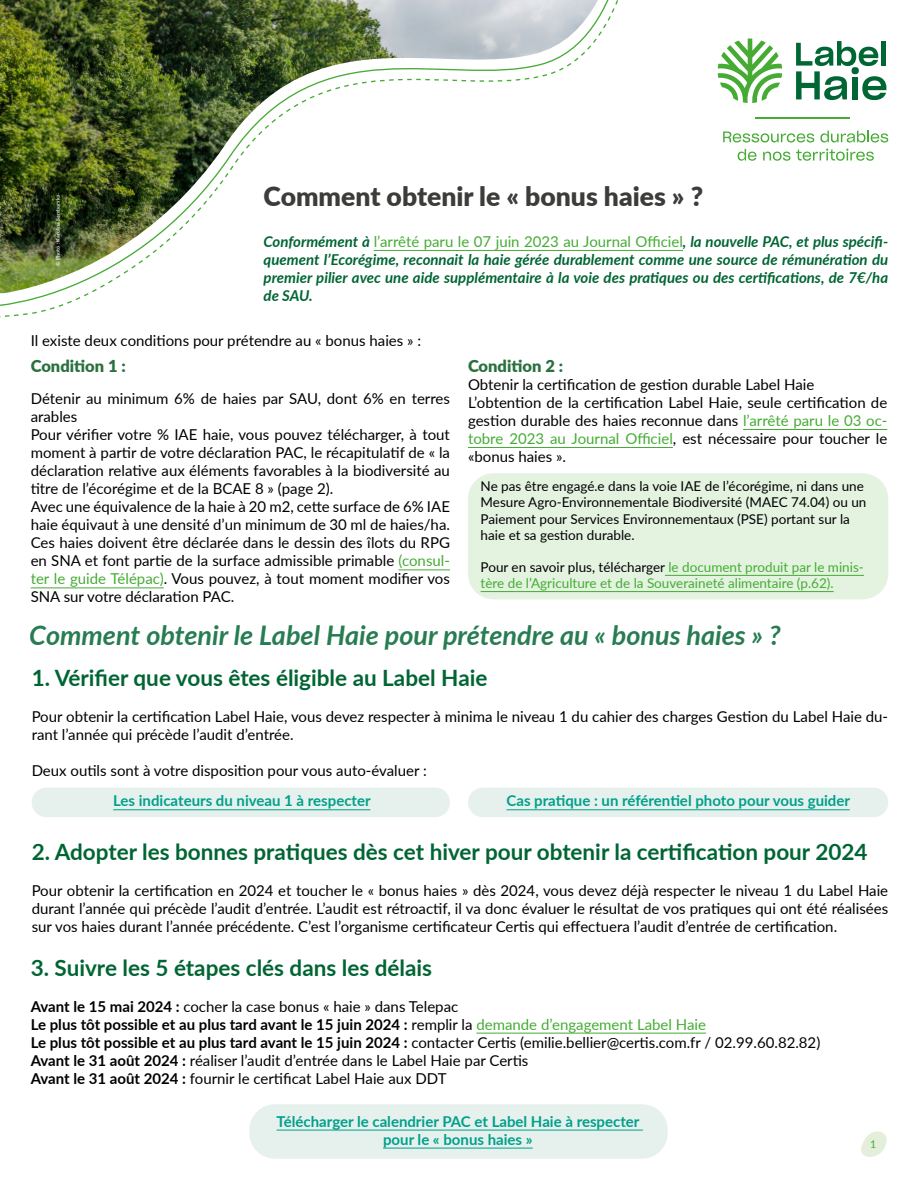
<style>
.page{position:relative;width:918px;height:1188px;background:#fff}
.page>*{position:absolute;margin:0;border:0;box-sizing:border-box;transform-origin:0 0}
.t1{font:italic 700 27px "Lato";color:#006533}
.t2{font:900 26.55px "Lato";color:#3c3c3b}
.t3{font:700 22.5px "Lato";color:#006533}
.t4{font:900 16.5px "Lato";color:#2b703e}
.t5{font:15px/18px "Lato";color:#000}
.t6{font:italic 700 15px/18px "Lato";color:#006533;text-align:justify}
.t7{font:700 15px/18px "Lato";color:#00a08b;text-align:center}
.t8{font:13.5px/16.2px "Lato";color:#000}
.t9{font:13.5px/16.2px "Lato";color:#45ac34}
.t10{font:10.5px "Lato";color:#45ac34}
.t11{font:700 5.25px "Lato";color:#fff}
.s1{font-weight:400;font-style:normal;color:#45ac34}
.s2{color:#45ac34}
.s3{color:#000}
.s4{font-weight:700}
</style>
<div class="page">
<img style="left:0;top:0;width:618px;height:318px">
<hr style="left:374px;top:250px;width:309px;height:1px;background:#45ac34">
<hr style="left:755px;top:117px;width:94px;height:2px;background:#45ab33">
<svg style="left:718px;top:39px;width:64px;height:64px"></svg>
<svg style="left:796px;top:41px;width:90px;height:59px"></svg>
<svg style="left:723px;top:132px;width:91px;height:11px"></svg>
<svg style="left:820px;top:131px;width:68px;height:12px"></svg>
<svg style="left:738px;top:149px;width:18px;height:12px"></svg>
<svg style="left:763px;top:152px;width:27px;height:9px"></svg>
<svg style="left:796px;top:149px;width:78px;height:12px"></svg>
<hr style="left:399px;top:570px;width:51px;height:1px;background:#45ac34">
<hr style="left:31px;top:588px;width:133px;height:1px;background:#45ac34">
<hr style="left:743px;top:429px;width:144px;height:1px;background:#45ac34">
<hr style="left:468px;top:447px;width:205px;height:1px;background:#45ac34">
<hr style="left:476px;top:1033px;width:230px;height:1px;background:#45ac34">
<div style="left:32px;top:788px;width:418px;height:29px;background:#e6f1ee;border-radius:15px"></div>
<div style="left:249px;top:1104px;width:419px;height:55px;background:#e6f1ee;border-radius:26px"></div>
<hr style="left:113px;top:809px;width:257px;height:1px;background:#00a08b">
<hr style="left:277px;top:1130px;width:366px;height:1px;background:#00a08b">
<hr style="left:383px;top:1148px;width:150px;height:1px;background:#00a08b">
<div style="left:468px;top:788px;width:420px;height:29px;background:#e6f1ee;border-radius:15px"></div>
<div style="left:468px;top:473px;width:420px;height:126px;background:#e3f3e0;border-radius:26px"></div>
<hr style="left:506px;top:809px;width:344px;height:1px;background:#00a08b">
<svg style="left:861px;top:1131px;width:26px;height:26px"></svg>
<hr style="left:665px;top:575px;width:199px;height:1px;background:#45ac34">
<hr style="left:481px;top:591px;width:353px;height:1px;background:#45ac34">
<p class="t11" style="left:54px;top:266px;width:72px;rotate:-90deg">© Photo : Karolina Samborska</p>
<h2 class="t2" style="left:264px;top:177px;width:441px">Comment obtenir le « bonus haies » ?</h2>
<p class="t6" style="left:264px;top:232px;width:626px">Conformément à <span class="s1">l’arrêté paru le 07 juin 2023 au Journal Officiel</span>, la nouvelle PAC, et plus spécifi&shy;quement l’Ecorégime, reconnait la haie gérée durablement comme une source de rémunération du premier pilier avec une aide supplémentaire à la voie des pratiques ou des certifications, de 7€/ha de SAU.</p>
<p class="t5" style="left:31px;top:331px;width:392px">Il existe deux conditions pour prétendre au « bonus haies » :</p>
<p class="t4" style="left:31px;top:354px;width:97px">Condition 1 :</p>
<p class="t5" style="left:31px;top:389px;width:421px">Détenir au minimum 6% de haies par SAU, dont 6% en terres arables<br>Pour vérifier votre % IAE haie, vous pouvez télécharger, à tout moment à partir de votre déclaration PAC, le récapitulatif de « la déclaration relative aux éléments favorables à la biodiversité au titre de l’écorégime et de la BCAE 8 » (page 2).<br>Avec une équivalence de la haie à 20 m2, cette surface de 6% IAE haie équivaut à une densité d’un minimum de 30 ml de haies/ha.<br>Ces haies doivent être déclarée dans le dessin des îlots du RPG en SNA et font partie de la surface admissible primable <span class="s2">(consul&shy;ter le guide Télépac)</span>. Vous pouvez, à tout moment modifier vos SNA sur votre déclaration PAC.</p>
<p class="t4" style="left:468px;top:354px;width:97px">Condition 2 :</p>
<p class="t5" style="left:468px;top:375px;width:421px">Obtenir la certification de gestion durable Label Haie L’obtention de la certification Label Haie, seule certification de gestion durable des haies reconnue dans <span class="s2">l’arrêté paru le 03 oc&shy;tobre 2023 au Journal Officiel</span>, est nécessaire pour toucher le «bonus haies ».</p>
<p class="t8" style="left:481px;top:478px;width:387px">Ne pas être engagé.e dans la voie IAE de l’écorégime, ni dans une Mesure Agro-Environnementale Biodiversité (MAEC 74.04) ou un Paiement pour Services Environnementaux (PSE) portant sur la haie et sa gestion durable.</p>
<p class="t9" style="left:481px;top:559px;width:385px"><span class="s3">Pour en savoir plus, télécharger</span> le document produit par le minis&shy;tère de l’Agriculture et de la Souveraineté alimentaire (p.62).</p>
<h1 class="t1" style="left:30px;top:616px;width:752px">Comment obtenir le Label Haie pour prétendre au « bonus haies » ?</h1>
<h3 class="t3" style="left:32px;top:661px;width:457px">1. Vérifier que vous êtes éligible au Label Haie</h3>
<p class="t5" style="left:32px;top:707px;width:858px">Pour obtenir la certification Label Haie, vous devez respecter à minima le niveau 1 du cahier des charges Gestion du Label Haie du&shy;rant l’année qui précède l’audit d’entrée.</p>
<p class="t5" style="left:32px;top:761px;width:397px">Deux outils sont à votre disposition pour vous auto-évaluer :</p>
<p class="t7" style="left:113px;top:791px;width:259px">Les indicateurs du niveau 1 à respecter</p>
<p class="t7" style="left:506px;top:791px;width:345px">Cas pratique : un référentiel photo pour vous guider</p>
<h3 class="t3" style="left:32px;top:836px;width:837px">2. Adopter les bonnes pratiques dès cet hiver pour obtenir la certification pour 2024</h3>
<p class="t5" style="left:32px;top:881px;width:858px;text-align:justify">Pour obtenir la certification en 2024 et toucher le « bonus haies » dès 2024, vous devez déjà respecter le niveau 1 du Label Haie durant l’année qui précède l’audit d’entrée. L’audit est rétroactif, il va donc évaluer le résultat de vos pratiques qui ont été réalisées sur vos haies durant l’année précédente. C’est l’organisme certificateur Certis qui effectuera l’audit d’entrée de certification.</p>
<h3 class="t3" style="left:31px;top:951px;width:403px">3. Suivre les 5 étapes clés dans les délais</h3>
<p class="t5" style="left:31px;top:997px;width:791px"><span class="s4">Avant le 15 mai 2024 :</span> cocher la case bonus « haie » dans Telepac<br><span class="s4">Le plus tôt possible et au plus tard avant le 15 juin 2024 :</span> remplir la <span class="s2">demande d’engagement Label Haie<br></span><span class="s4">Le plus tôt possible et au plus tard avant le 15 juin 2024 :</span> contacter Certis (emilie.bellier@certis.com.fr / 02.99.60.82.82)<br><span class="s4">Avant le 31 août 2024 :</span> réaliser l’audit d’entrée dans le Label Haie par Certis<br><span class="s4">Avant le 31 août 2024 :</span> fournir le certificat Label Haie aux DDT</p>
<p class="t7" style="left:277px;top:1112px;width:364px">Télécharger le calendrier PAC et Label Haie à respecter pour le « bonus haies »</p>
<p class="t10" style="left:870px;top:1136px;width:8px">1</p>
</div>
